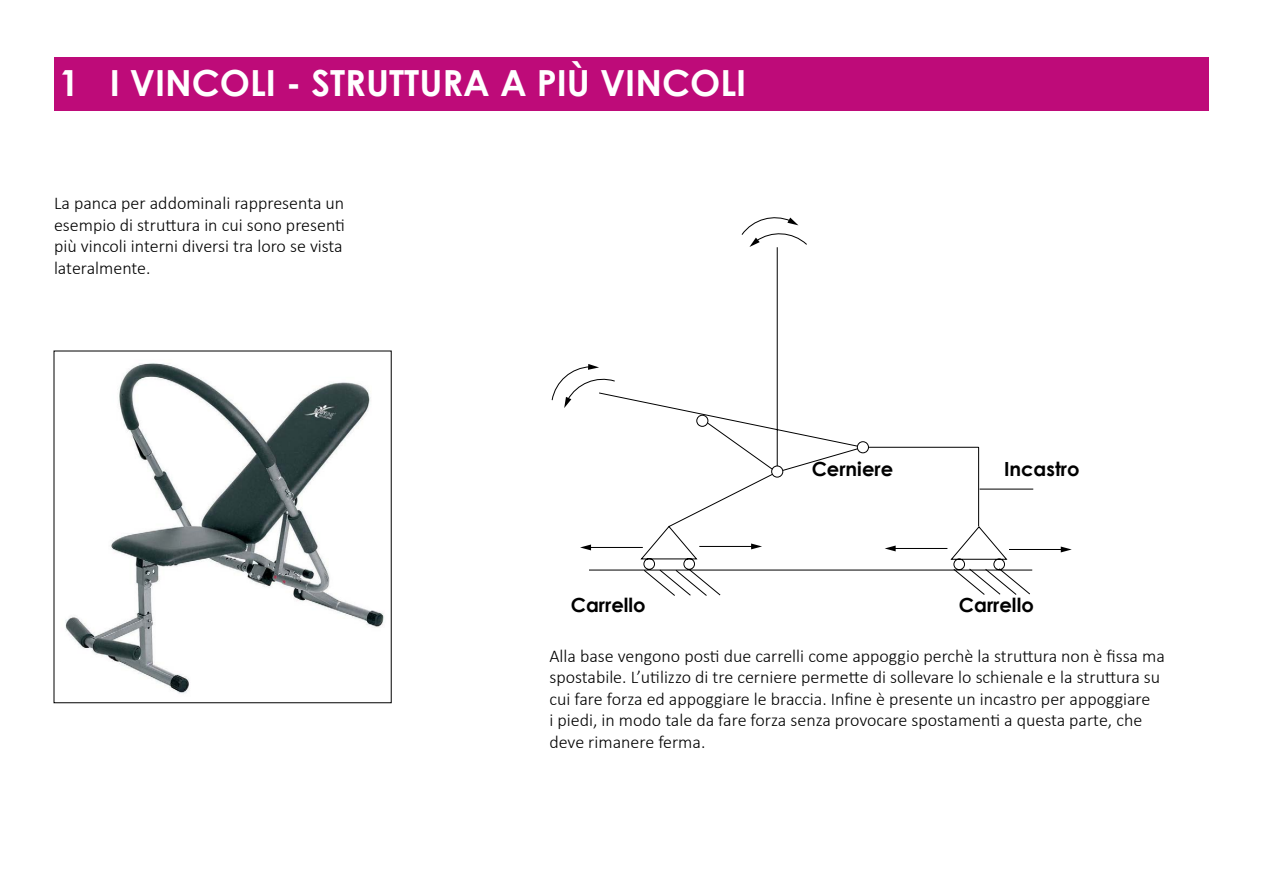
<style>
.page{position:relative;width:1263px;height:893px;background:#fff}
.page>*{position:absolute;margin:0;border:0;box-sizing:border-box;transform-origin:0 0}
.t1{font:700 36px "Century Gothic";color:#fff}
.t2{font:700 19.5px "Century Gothic";color:#000}
.t3{font:300 18px/21.6px "Calibri";color:#000;text-align:justify}
</style>
<div class="page">
<div style="left:54px;top:57px;width:1155px;height:54px;background:#be0b79"></div>
<img style="left:65px;top:363px;width:319px;height:331px">
<svg style="left:589px;top:247px;width:445px;height:324px"></svg>
<svg style="left:644px;top:568px;width:386px;height:28px"></svg>
<div style="left:772px;top:466px;width:11px;height:11px;background:#fff;border-radius:50%"></div>
<div style="left:771px;top:466px;width:12px;height:11px;border:1px solid #000;border-radius:50%"></div>
<div style="left:857px;top:442px;width:11px;height:11px;background:#fff;border-radius:50%"></div>
<div style="left:857px;top:442px;width:12px;height:11px;border:1px solid #000;border-radius:50%"></div>
<div style="left:697px;top:415px;width:11px;height:11px;background:#fff;border-radius:50%"></div>
<div style="left:697px;top:415px;width:11px;height:11px;border:1px solid #000;border-radius:50%"></div>
<hr style="left:699px;top:546px;width:54px;height:1px;background:#000">
<svg style="left:751px;top:543px;width:11px;height:6px"></svg>
<hr style="left:1009px;top:549px;width:54px;height:1px;background:#000">
<svg style="left:1061px;top:547px;width:11px;height:5px"></svg>
<hr style="left:589px;top:547px;width:54px;height:1px;background:#000">
<svg style="left:580px;top:544px;width:11px;height:6px"></svg>
<hr style="left:894px;top:548px;width:53px;height:1px;background:#000">
<svg style="left:885px;top:545px;width:11px;height:6px"></svg>
<svg style="left:551px;top:364px;width:65px;height:44px"></svg>
<svg style="left:741px;top:217px;width:66px;height:30px"></svg>
<h1 class="t1" style="left:59px;top:55px;width:688px">1 I VINCOLI - STRUTTURA A PIÙ VINCOLI</h1>
<p class="t3" style="left:54px;top:192px;width:292px">La panca per addominali rappresenta un esempio di struttura in cui sono presenti più vincoli interni diversi tra loro se vista lateralmente.</p>
<p class="t2" style="left:812px;top:455px;width:83px">Cerniere</p>
<p class="t2" style="left:1004px;top:455px;width:77px">Incastro</p>
<p class="t2" style="left:571px;top:590px;width:76px">Carrello</p>
<p class="t2" style="left:959px;top:590px;width:76px">Carrello</p>
<p class="t3" style="left:549px;top:645px;width:617px;text-align:left">Alla base vengono posti due carrelli come appoggio perchè la struttura non è fissa ma spostabile. L’utilizzo di tre cerniere permette di sollevare lo schienale e la struttura su cui fare forza ed appoggiare le braccia. Infine è presente un incastro per appoggiare<br>i piedi, in modo tale da fare forza senza provocare spostamenti a questa parte, che deve rimanere ferma.</p>
</div>
